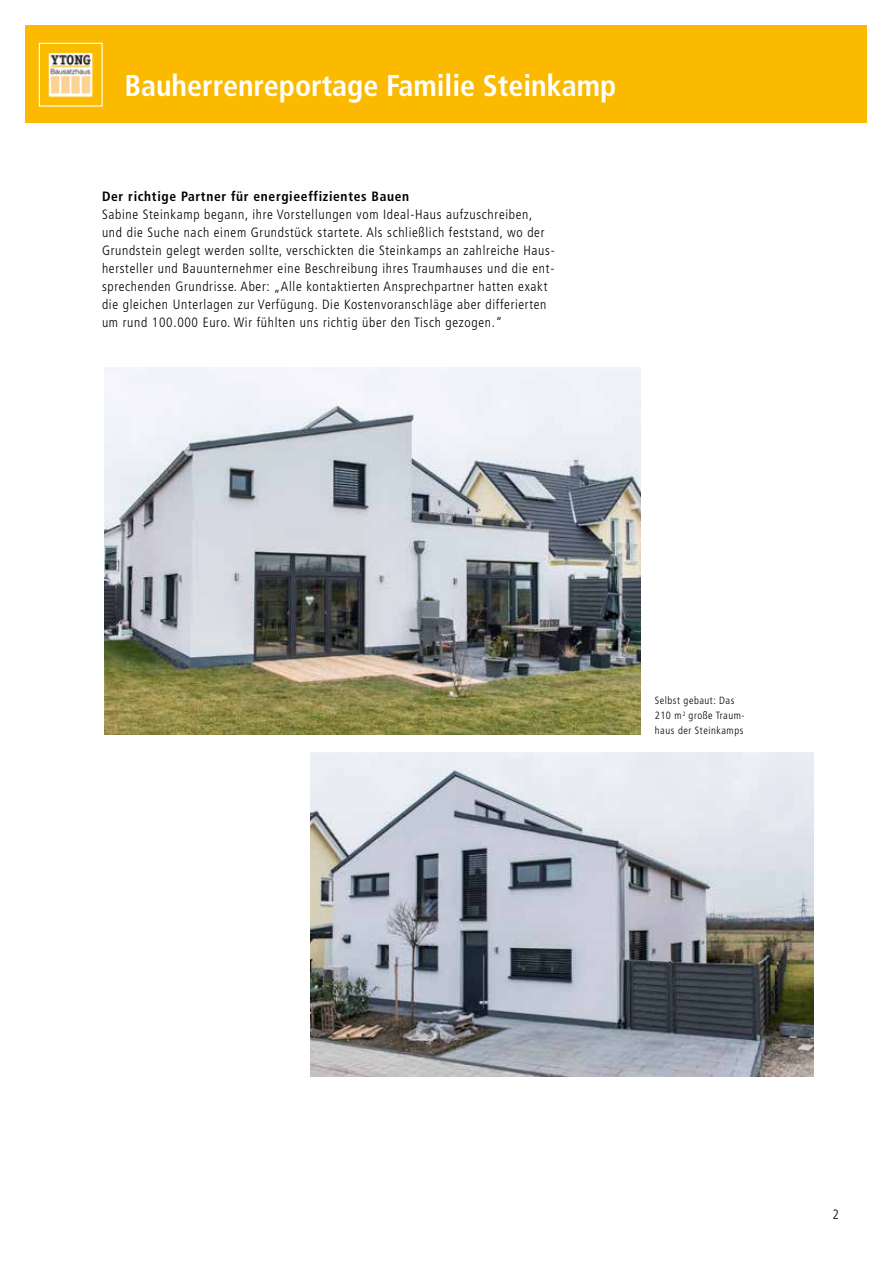
<style>
.page{position:relative;width:893px;height:1263px;background:#fff}
.page>*{position:absolute;margin:0;border:0;box-sizing:border-box;transform-origin:0 0}
.t1{font:700 condensed 30px "Frutiger";color:#fff}
.t2{font:300 condensed 13.5px/18px "Frutiger";letter-spacing:.05em;color:#000}
.t3{font:700 condensed 13.5px "Frutiger";letter-spacing:.05em;color:#000}
.t4{font:300 condensed 10.5px/15px "Frutiger";letter-spacing:.05em;color:#000}
</style>
<div class="page">
<div style="left:26px;top:26px;width:841px;height:97px;background:#fbba00"></div>
<img style="left:48px;top:52px;width:46px;height:46px">
<div style="left:39px;top:43px;width:64px;height:64px;border:1px solid #fff"></div>
<img style="left:311px;top:752px;width:503px;height:325px">
<img style="left:104px;top:367px;width:537px;height:368px">
<h1 class="t1" style="left:124px;top:67px;width:493px">Bauherrenreportage Familie Steinkamp</h1>
<p class="t3" style="left:102px;top:189px;width:309px">Der richtige Partner für energieeffizientes Bauen</p>
<p class="t2" style="left:102px;top:206px;width:454px">Sabine Steinkamp begann, ihre Vorstellungen vom Ideal-Haus aufzuschreiben, und die Suche nach einem Grundstück startete. Als schließlich feststand, wo der Grundstein gelegt werden sollte, verschickten die Steinkamps an zahlreiche Haus&shy;hersteller und Bauunternehmer eine Beschreibung ihres Traumhauses und die ent&shy;sprechenden Grundrisse. Aber: „Alle kontaktierten Ansprechpartner hatten exakt die gleichen Unterlagen zur Verfügung. Die Kostenvoranschläge aber differierten um rund 100.000 Euro. Wir fühlten uns richtig über den Tisch gezogen.“</p>
<p class="t4" style="left:655px;top:693px;width:91px">Selbst gebaut: Das<br>210 m<sup>2</sup> große Traum&shy;haus der Steinkamps</p>
<p class="t2" style="left:833px;top:1205px;width:8px">2</p>
</div>
